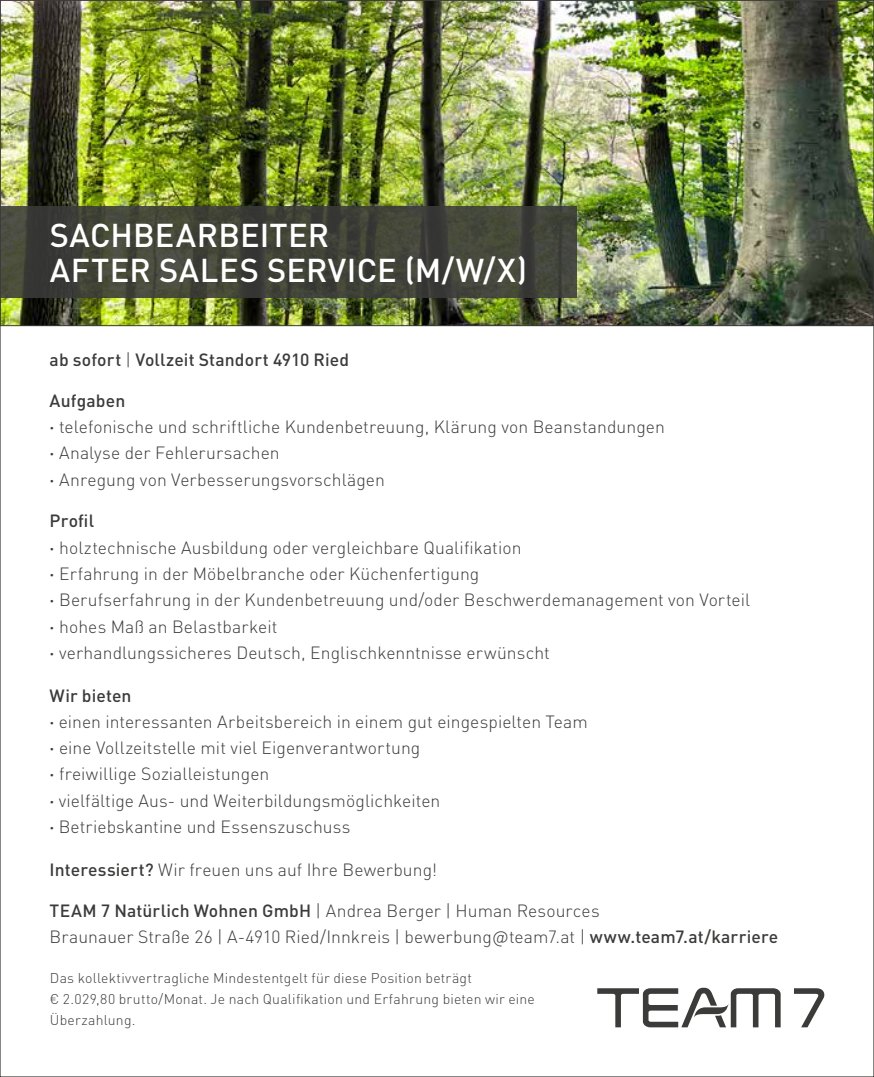
<style>
.page{position:relative;width:874px;height:1077px;background:#fff}
.page>*{position:absolute;margin:0;border:0;box-sizing:border-box;transform-origin:0 0}
.t1{font:500 32.55px/34.8px "Team 7 DIN Pro";letter-spacing:.01em;color:#fff}
.t2{font:300 17.5px/26.2px "Team 7 DIN Pro";letter-spacing:.005em;color:#3b3b3a}
.t3{font:500 17.5px "Team 7 DIN Pro";letter-spacing:.005em;color:#3b3b3a}
.t4{font:300 14px/21px "Team 7 DIN Pro";letter-spacing:.015em;color:#3b3b3a}
.s1{font-weight:300}
.s2{font-weight:500}
</style>
<div class="page">
<img style="left:2px;top:2px;width:869px;height:324px">
<svg style="left:2px;top:206px;width:574px;height:92px;background:#414338"></svg>
<svg style="left:794px;top:988px;width:31px;height:39px"></svg>
<svg style="left:597px;top:987px;width:183px;height:40px"></svg>
<h1 class="t1" style="left:50px;top:217px;width:478px">SACHBEARBEITER<br>AFTER SALES SERVICE (M/W/X)</h1>
<p class="t3" style="left:50px;top:348px;width:301px">ab sofort <span class="s1">|</span> Vollzeit Standort 4910 Ried</p>
<p class="t2" style="left:50px;top:387px;width:616px"><span class="s2">Aufgaben<br>·</span> telefonische und schriftliche Kundenbetreuung, Klärung von Beanstandungen <span class="s2">·</span> Analyse der Fehlerursachen<br><span class="s2">·</span> Anregung von Verbesserungsvorschlägen</p>
<p class="t2" style="left:50px;top:508px;width:701px"><span class="s2">Profil<br>·</span> holztechnische Ausbildung oder vergleichbare Qualifikation<br><span class="s2">·</span> Erfahrung in der Möbelbranche oder Küchenfertigung<br><span class="s2">·</span> Berufserfahrung in der Kundenbetreuung und/oder Beschwerdemanagement von Vorteil <span class="s2">·</span> hohes Maß an Belastbarkeit<br><span class="s2">·</span> verhandlungssicheres Deutsch, Englischkenntnisse erwünscht</p>
<p class="t2" style="left:50px;top:682px;width:539px"><span class="s2">Wir bieten<br>∤</span> einen interessanten Arbeitsbereich in einem gut eingespielten Team <span class="s2">∤</span> eine Vollzeitstelle mit viel Eigenverantwortung<br><span class="s2">∤</span> freiwillige Sozialleistungen<br><span class="s2">∤</span> vielfältige Aus- und Weiterbildungsmöglichkeiten<br><span class="s2">∤</span> Betriebskantine und Essenszuschuss</p>
<p class="t2" style="left:50px;top:856px;width:389px"><span class="s2">Interessiert?</span> Wir freuen uns auf Ihre Bewerbung!</p>
<p class="t2" style="left:50px;top:897px;width:729px"><span class="s2">TEAM 7 Natürlich Wohnen GmbH</span> | Andrea Berger | Human Resources<br>Braunauer Straße 26 | A-4910 Ried/Innkreis | bewerbung@team7.at | <span class="s2">www.team7.at/karriere</span></p>
<p class="t4" style="left:50px;top:967px;width:486px">Das kollektivvertragliche Mindestentgelt für diese Position beträgt<br>€ 2.029,80 brutto/Monat. Je nach Qualifikation und Erfahrung bieten wir eine<br>Überzahlung.</p>
</div>
